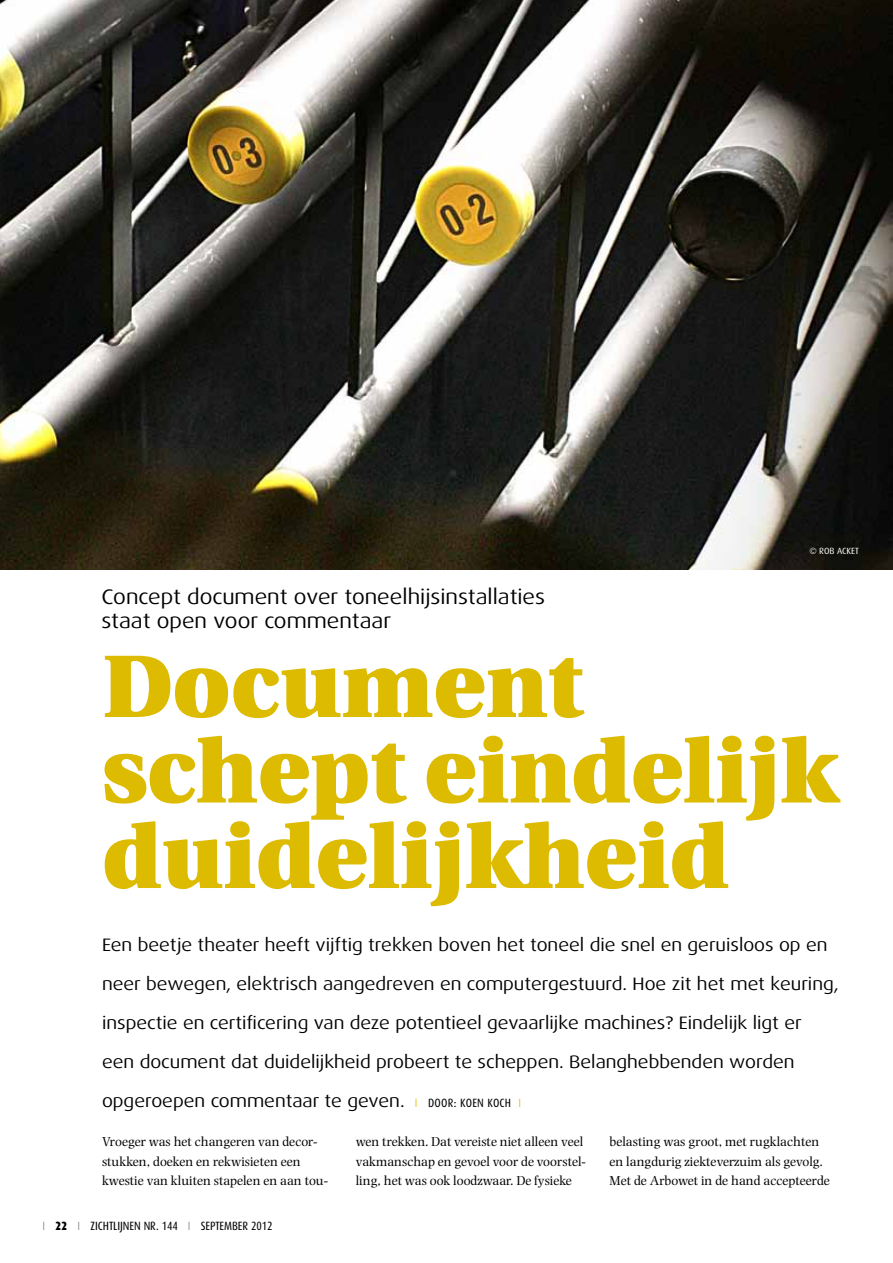
<style>
.page{position:relative;width:893px;height:1263px;background:#fff}
.page>*{position:absolute;margin:0;border:0;box-sizing:border-box;transform-origin:0 0}
.t1{font:900 88.5px/85.5px "Utopia";color:#ddbb01}
.t2{font:21px/24px "Dax Wide";color:#000}
.t3{font:18px/39px "Dax Wide";color:#000}
.t4{font:13.5px/19.5px "Photina";color:#000}
.t5{font:12px "Dax Condensed";letter-spacing:-.005em;color:#000}
.t6{font:9px "Dax";color:#fff}
.s1{font-family:"Dax Condensed";font-weight:300;font-size:12px;color:#ddbb01}
.s2{font-family:"Dax Condensed";font-size:12px}
.s3{font-weight:300;color:#808285}
.s4{font-weight:900}
</style>
<div class="page">
<img style="left:0;top:0;width:893px;height:570px">
<p class="t2" style="left:102px;top:585px;width:445px">Concept document over toneelhijsinstallaties staat open voor commentaar</p>
<p class="t6" style="left:809px;top:546px;width:38px">© ROB ACKET</p>
<h1 class="t1" style="left:102px;top:645px;width:738px">Document schept eindelijk duidelijkheid</h1>
<p class="t3" style="left:102px;top:925px;width:738px">Een beetje theater heeft vijftig trekken boven het toneel die snel en geruisloos op en neer bewegen, elektrisch aangedreven en computergestuurd. Hoe zit het met keuring, inspectie en certificering van deze potentieel gevaarlijke machines? Eindelijk ligt er<br>een document dat duidelijkheid probeert te scheppen. Belanghebbenden worden opgeroepen commentaar te geven. <span class="s1">I</span> <span class="s2">DOOR: KOEN KOCH</span> <span class="s1">I</span></p>
<p class="t4" style="left:356px;top:1132px;width:232px">wen trekken. Dat vereiste niet alleen veel vakmanschap en gevoel voor de voorstel&shy;ling, het was ook loodzwaar. De fysieke</p>
<p class="t4" style="left:609px;top:1132px;width:222px">belasting was groot, met rugklachten en langdurig ziekteverzuim als gevolg.<br>Met de Arbowet in de hand accepteerde</p>
<p class="t4" style="left:102px;top:1132px;width:228px">Vroeger was het changeren van decor&shy;stukken, doeken en rekwisieten een kwestie van kluiten stapelen en aan tou-</p>
<p class="t5" style="left:43px;top:1219px;width:58px"><span class="s3">I</span> <span class="s4">22</span> <span class="s3">I</span> ZICHTLI</p>
<p class="t5" style="left:120px;top:1219px;width:10px">JNEN</p>
<p class="t5" style="left:144px;top:1219px;width:130px">NR. 144 <span class="s3">I</span> SEPTEMBER 2012</p>
</div>
